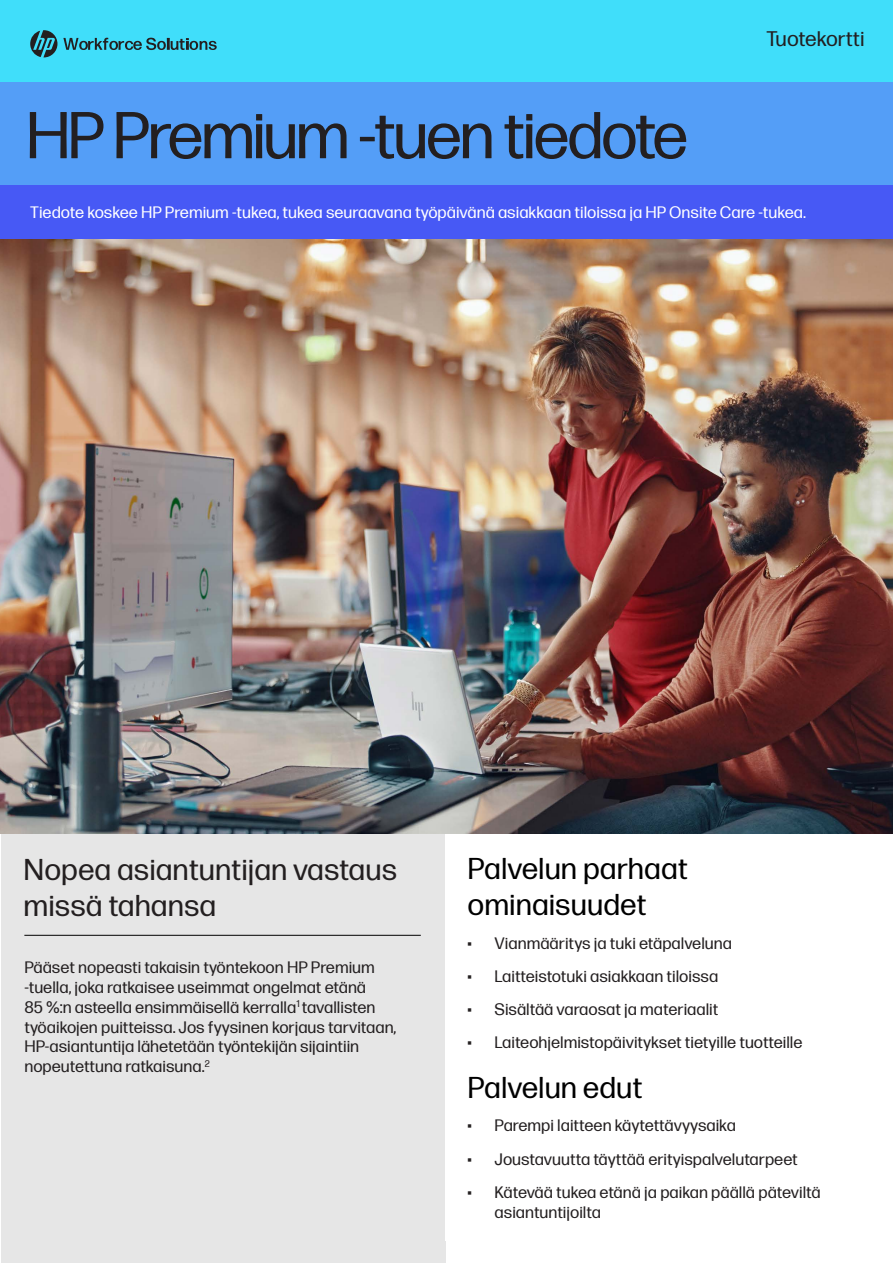
<style>
.page{position:relative;width:893px;height:1263px;background:#fff}
.page>*{position:absolute;margin:0;border:0;box-sizing:border-box;transform-origin:0 0}
.t1{font:66px "Forma DJR Cyrillic Display";color:#231f20}
.t2{font:30px/36px "Forma DJR Micro";color:#000}
.t3{font:30px/36px "Forma DJR Micro";color:#231f20}
.t4{font:21px "Forma DJR Micro";color:#231f20}
.t5{font:16.5px/19.8px "Forma DJR Micro";color:#231f20}
.t6{font:16.5px "Forma DJR Micro";color:#fff}
</style>
<div class="page">
<div style="left:0;top:82px;width:893px;height:103px;background:#549ef7"></div>
<div style="left:0;top:0;width:893px;height:82px;background:#40defa"></div>
<svg style="left:63px;top:38px;width:154px;height:12px"></svg>
<svg style="left:30px;top:30px;width:27px;height:27px"></svg>
<div style="left:1px;top:834px;width:444px;height:429px;background:#e6e6e6"></div>
<img style="left:0;top:239px;width:893px;height:595px">
<div style="left:0;top:185px;width:893px;height:54px;background:#4759f5"></div>
<hr style="left:24px;top:935px;width:397px;height:1px;background:#000">
<h1 class="t1" style="left:28px;top:90px;width:661px">HP Premium -tuen tiedote</h1>
<p class="t4" style="left:766px;top:24px;width:100px">Tuotekortti</p>
<p class="t6" style="left:30px;top:200px;width:777px">Tiedote koskee HP Premium -tukea, tukea seuraavana työpäivänä asiakkaan tiloissa ja HP Onsite Care -tukea.</p>
<h2 class="t3" style="left:24px;top:850px;width:375px">Nopea asiantuntijan vastaus missä tahansa</h2>
<p class="t5" style="left:24px;top:956px;width:374px">Pääset nopeasti takaisin työntekoon HP Premium -tuella, joka ratkaisee useimmat ongelmat etänä<br>85 %:n asteella ensimmäisellä kerralla<sup>1</sup> tavallisten työaikojen puitteissa. Jos fyysinen korjaus tarvitaan, HP-asiantuntija lähetetään työntekijän sijaintiin nopeutettuna ratkaisuna.<sup>2</sup></p>
<h2 class="t2" style="left:468px;top:849px;width:222px">Palvelun parhaat ominaisuudet</h2>
<p class="t5" style="left:468px;top:932px;width:266px">• Vianmääritys ja tuki etäpalveluna</p>
<p class="t5" style="left:468px;top:965px;width:252px">• Laitteistotuki asiakkaan tiloissa</p>
<p class="t5" style="left:468px;top:998px;width:252px">• Sisältää varaosat ja materiaalit</p>
<p class="t5" style="left:468px;top:1031px;width:337px">• Laiteohjelmistopäivitykset tietyille tuotteille</p>
<h2 class="t2" style="left:468px;top:1067px;width:177px">Palvelun edut</h2>
<p class="t5" style="left:468px;top:1114px;width:270px">• Parempi laitteen käytettävyysaika</p>
<p class="t5" style="left:468px;top:1148px;width:332px">• Joustavuutta täyttää erityispalvelutarpeet</p>
<p class="t5" style="left:495px;top:1181px;width:328px;text-indent:-27px">• Kätevää tukea etänä ja paikan päällä päteviltä asiantuntijoilta</p>
</div>
